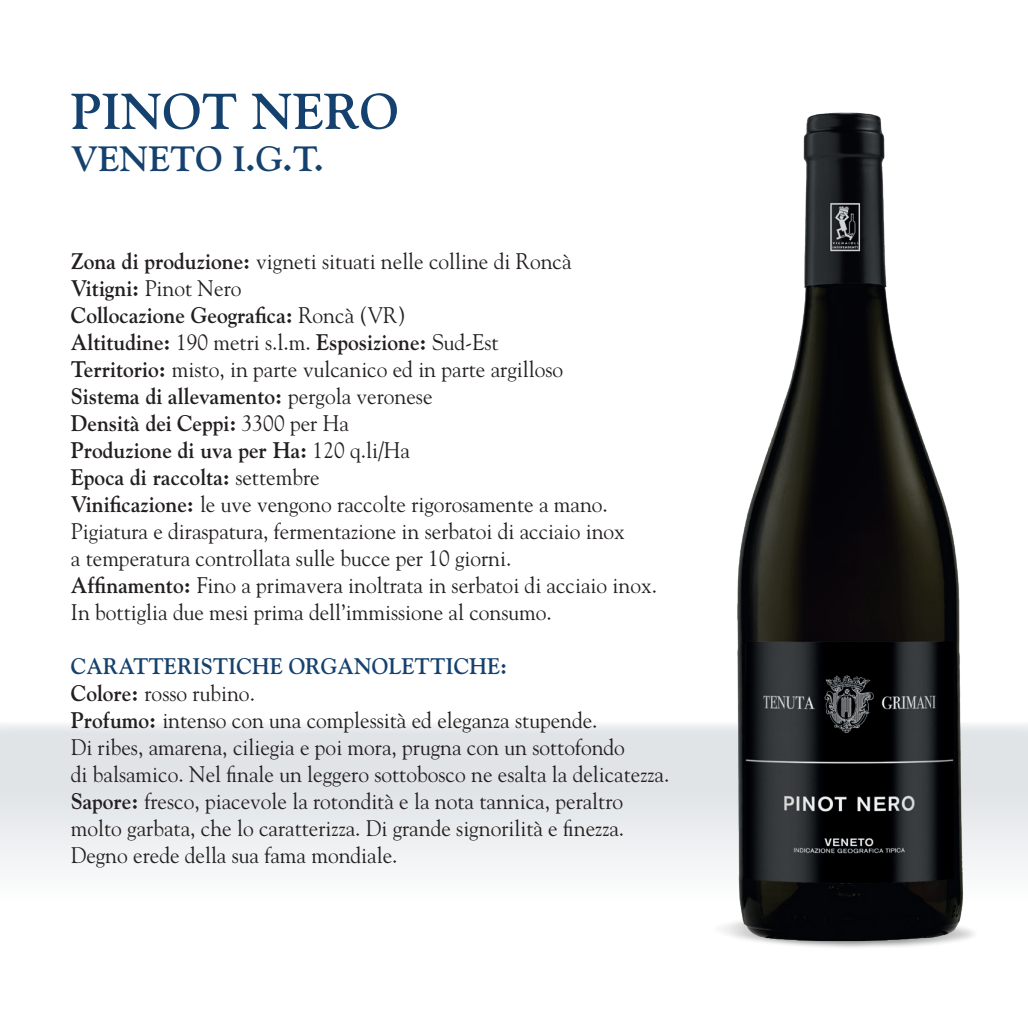
<style>
.page{position:relative;width:1028px;height:1028px;background:#fff}
.page>*{position:absolute;margin:0;border:0;box-sizing:border-box;transform-origin:0 0}
.t1{font:700 50px "Goudy Std";color:#15416e}
.t2{font:700 35px "Goudy Std";color:#15416e}
.t3{font:22.5px/27px "Goudy Std";color:#231f20;scale:.95 1}
.s1{font-weight:700}
.s2{font-weight:700;color:#15416e}
</style>
<div class="page">
<svg style="left:0;top:724px;width:1028px;height:144px;fill:#e4e7ea"></svg>
<img style="left:706px;top:112px;width:287px;height:836px">
<h1 class="t1" style="left:71px;top:82px;width:329px">PINOT NERO</h1>
<h2 class="t2" style="left:71px;top:138px;width:254px">VENETO I.G.T.</h2>
<p class="t3" style="left:71px;top:247px;width:618px"><span class="s1">Zona di produzione:</span> vigneti situati nelle colline di Roncà<br><span class="s1">Vitigni:</span> Pinot Nero<br><span class="s1">Collocazione Geografica:</span> Roncà (VR)<br><span class="s1">Altitudine:</span> 190 metri s.l.m. <span class="s1">Esposizione:</span> Sud-Est<br><span class="s1">Territorio:</span> misto, in parte vulcanico ed in parte argilloso<br><span class="s1">Sistema di allevamento:</span> pergola veronese<br><span class="s1">Densità dei Ceppi:</span> 3300 per Ha<br><span class="s1">Produzione di uva per Ha:</span> 120 q.li/Ha<br><span class="s1">Epoca di raccolta:</span> settembre<br><span class="s1">Vinificazione:</span> le uve vengono raccolte rigorosamente a mano.<br>Pigiatura e diraspatura, fermentazione in serbatoi di acciaio inox<br>a temperatura controllata sulle bucce per 10 giorni.<br><span class="s1">Affinamento:</span> Fino a primavera inoltrata in serbatoi di acciaio inox.<br>In bottiglia due mesi prima dell’immissione al consumo.</p>
<p class="t3" style="left:71px;top:652px;width:631px"><span class="s2">CARATTERISTICHE ORGANOLETTICHE:<br></span><span class="s1">Colore:</span> rosso rubino.<br><span class="s1">Profumo:</span> intenso con una complessità ed eleganza stupende.<br>Di ribes, amarena, ciliegia e poi mora, prugna con un sottofondo<br>di balsamico. Nel finale un leggero sottobosco ne esalta la delicatezza.<br><span class="s1">Sapore:</span> fresco, piacevole la rotondità e la nota tannica, peraltro molto garbata, che lo caratterizza. Di grande signorilità e finezza.<br>Degno erede della sua fama mondiale.</p>
</div>
